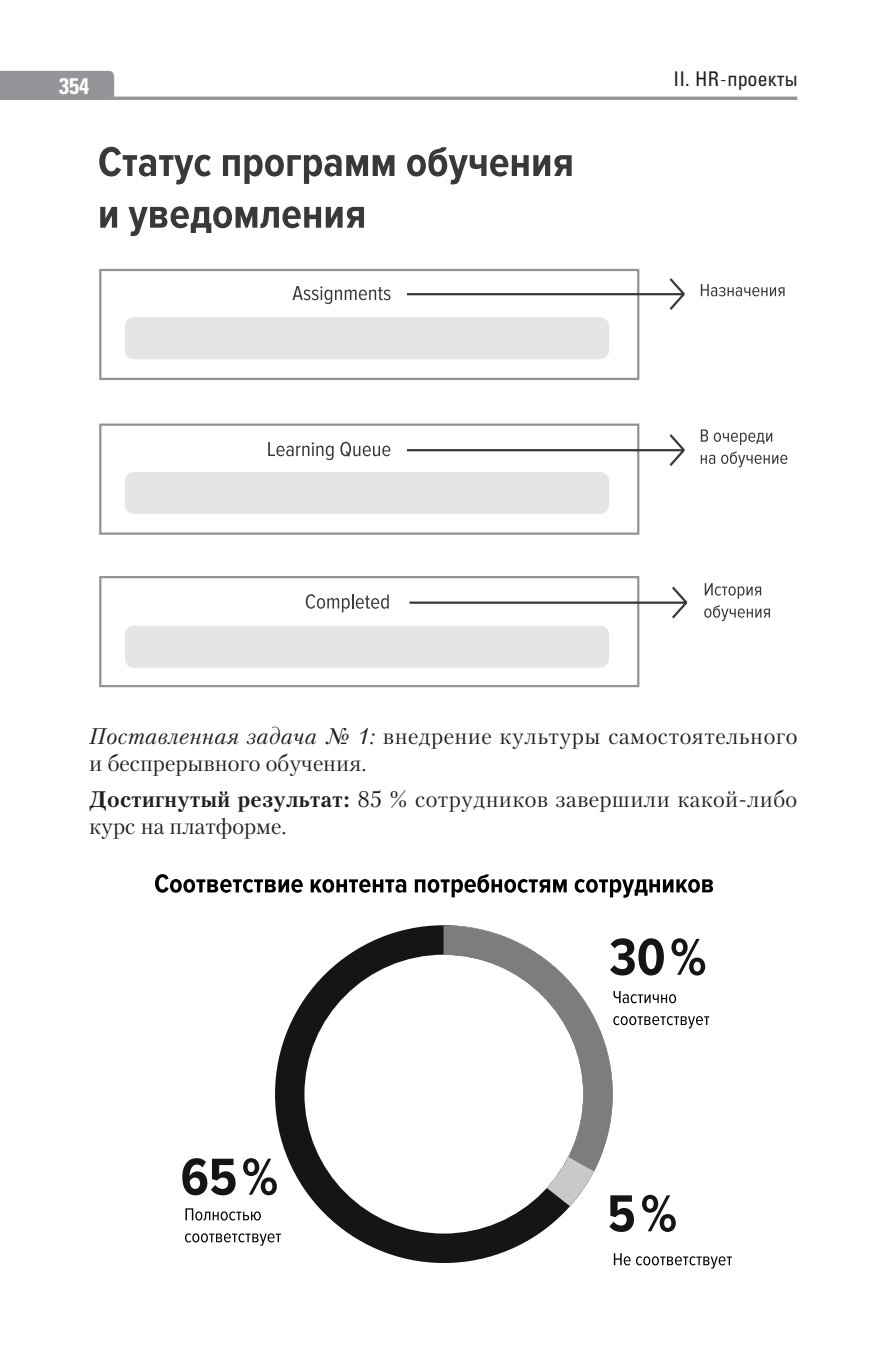
<style>
.page{position:relative;width:893px;height:1372px;background:#fff}
.page>*{position:absolute;margin:0;border:0;box-sizing:border-box;transform-origin:0 0}
.Body_Text{font:22.5px/27px "Petersburg C";letter-spacing:.015em;color:#231f20}
.t1{font:700 condensed 22.5px "Univers C";color:#fff}
.t2{font:20.25px "Univers C Condenced";letter-spacing:.01em;color:#231f20}
.s1{font-style:italic}
.s2{font-weight:700}
</style>
<div class="page">
<div style="left:0;top:71px;width:114px;height:26px;background:#939598"></div>
<hr style="left:0;top:97px;width:797px;height:3px;background:#939598">
<svg style="left:99px;top:147px;width:112px;height:37px"></svg>
<svg style="left:223px;top:155px;width:171px;height:29px"></svg>
<svg style="left:407px;top:147px;width:165px;height:37px"></svg>
<svg style="left:100px;top:207px;width:17px;height:21px"></svg>
<svg style="left:128px;top:206px;width:236px;height:30px"></svg>
<svg style="left:701px;top:284px;width:83px;height:12px"></svg>
<svg style="left:701px;top:429px;width:7px;height:12px"></svg>
<svg style="left:714px;top:432px;width:58px;height:13px"></svg>
<svg style="left:701px;top:454px;width:14px;height:10px"></svg>
<svg style="left:721px;top:451px;width:66px;height:16px"></svg>
<svg style="left:705px;top:583px;width:56px;height:16px"></svg>
<svg style="left:704px;top:605px;width:66px;height:16px"></svg>
<svg style="left:99px;top:268px;width:541px;height:419px"></svg>
<svg style="left:405px;top:276px;width:280px;height:36px"></svg>
<svg style="left:292px;top:286px;width:98px;height:18px"></svg>
<svg style="left:405px;top:432px;width:280px;height:36px"></svg>
<svg style="left:268px;top:442px;width:66px;height:18px"></svg>
<svg style="left:340px;top:442px;width:50px;height:14px"></svg>
<svg style="left:407px;top:584px;width:281px;height:37px"></svg>
<svg style="left:306px;top:594px;width:83px;height:18px"></svg>
<div style="left:125px;top:317px;width:484px;height:42px;background:#e4e5e7;border-radius:9px"></div>
<div style="left:125px;top:472px;width:484px;height:42px;background:#e4e5e7;border-radius:9px"></div>
<div style="left:125px;top:625px;width:484px;height:42px;background:#e4e5e7;border-radius:9px"></div>
<svg style="left:614px;top:1253px;width:118px;height:15px"></svg>
<svg style="left:185px;top:1208px;width:90px;height:37px"></svg>
<svg style="left:155px;top:874px;width:558px;height:23px"></svg>
<svg style="left:182px;top:1158px;width:54px;height:37px"></svg>
<svg style="left:243px;top:1158px;width:32px;height:37px"></svg>
<svg style="left:275px;top:925px;width:268px;height:337px"></svg>
<svg style="left:444px;top:925px;width:265px;height:306px"></svg>
<p class="t1" style="left:59px;top:73px;width:31px">354</p>
<p class="t2" style="left:674px;top:68px;width:125px">II. HR-проекты</p>
<p class="Body_Text" style="left:89px;top:722px;width:710px"><span class="s1">Поставленная задача № 1:</span> внедрение культуры самостоятельного и беспрерывного обучения.</p>
<p class="Body_Text" style="left:89px;top:785px;width:709px"><span class="s2">Достигнутый результат:</span> 85 % сотрудников завершили какой-либо курс на платформе.</p>
</div>
